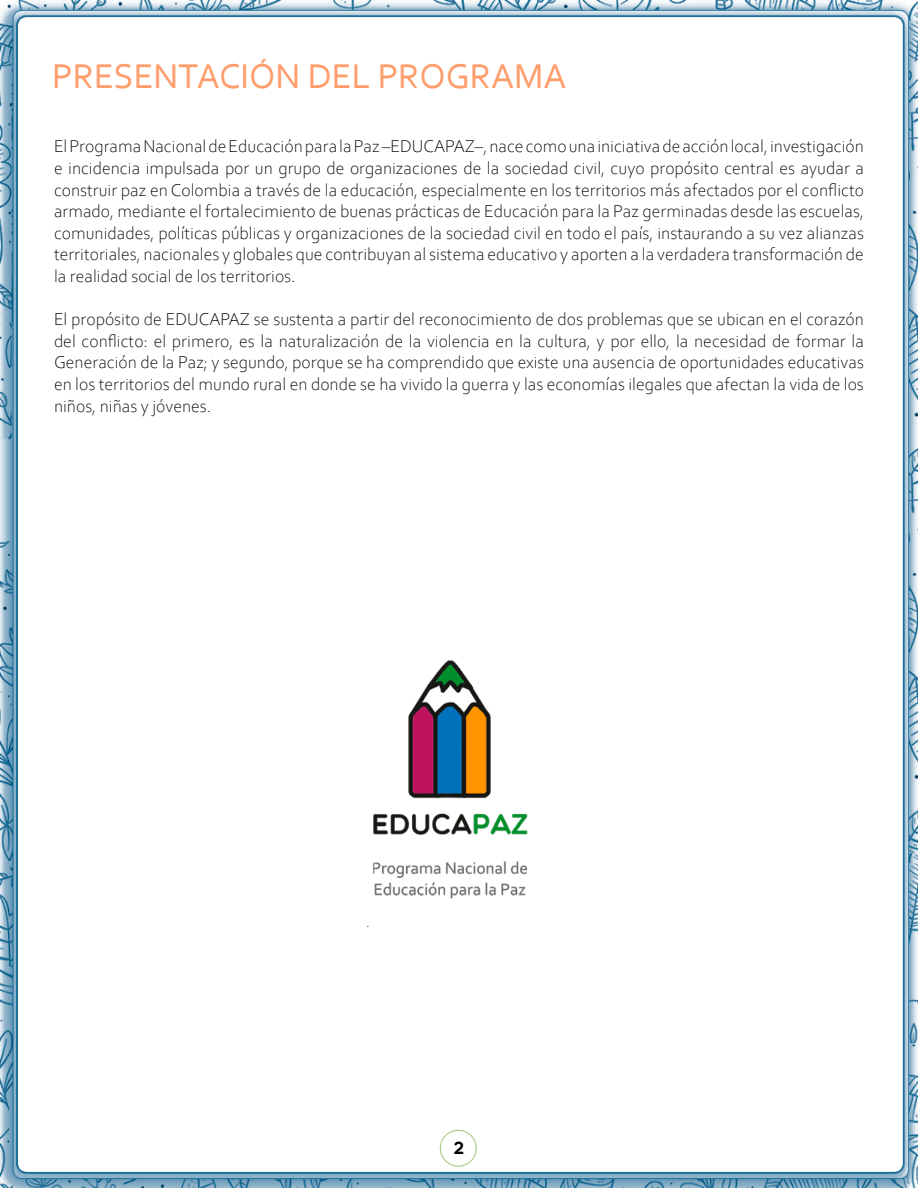
<style>
.page{position:relative;width:918px;height:1188px;background:#fff}
.page>*{position:absolute;margin:0;border:0;box-sizing:border-box;transform-origin:0 0}
.t1{font:36px "Corbel";color:#ff9d6b}
.t2{font:300 18px/21.6px "Corbel";color:#000;text-align:justify}
.t3{font:18px "Multicolore";color:#000}
</style>
<div class="page">
<img style="left:0;top:0;width:918px;height:1188px">
<img style="left:54px;top:651px;width:810px;height:276px">
<div style="left:440px;top:1130px;width:36px;height:36px;background:#fff;border-radius:50%"></div>
<div style="left:440px;top:1130px;width:37px;height:37px;border:1px solid #abc98a;border-radius:50%"></div>
<h1 class="t1" style="left:52px;top:54px;width:516px">PRESENTACIÓN DEL PROGRAMA</h1>
<p class="t2" style="left:54px;top:135px;width:812px">El Programa Nacional de Educación para la Paz –EDUCAPAZ–, nace como una iniciativa de acción local, investigación e incidencia impulsada por un grupo de organizaciones de la sociedad civil, cuyo propósito central es ayudar a construir paz en Colombia a través de la educación, especialmente en los territorios más afectados por el conflicto armado, mediante el fortalecimiento de buenas prácticas de Educación para la Paz germinadas desde las escuelas, comunidades, políticas públicas y organizaciones de la sociedad civil en todo el país, instaurando a su vez alianzas territoriales, nacionales y globales que contribuyan al sistema educativo y aporten a la verdadera transformación de la realidad social de los territorios.</p>
<p class="t2" style="left:54px;top:308px;width:812px">El propósito de EDUCAPAZ se sustenta a partir del reconocimiento de dos problemas que se ubican en el corazón del conflicto: el primero, es la naturalización de la violencia en la cultura, y por ello, la necesidad de formar la Generación de la Paz; y segundo, porque se ha comprendido que existe una ausencia de oportunidades educativas en los territorios del mundo rural en donde se ha vivido la guerra y las economías ilegales que afectan la vida de los niños, niñas y jóvenes.</p>
<p class="t3" style="left:454px;top:1137px;width:12px">2</p>
</div>
